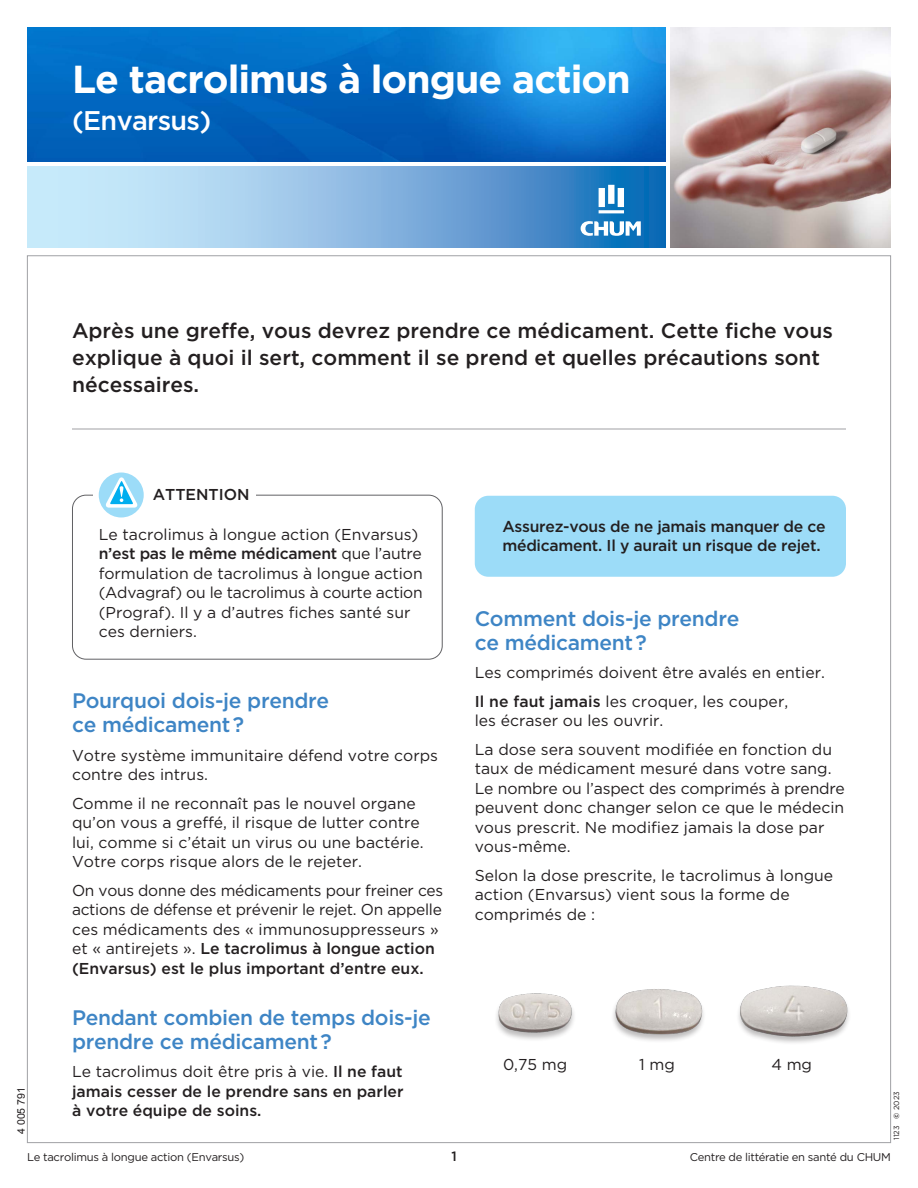
<style>
.page{position:relative;width:918px;height:1188px;background:#fff}
.page>*{position:absolute;margin:0;border:0;box-sizing:border-box;transform-origin:0 0}
.t1{font:700 39px "Gotham";letter-spacing:-.025em;color:#fff}
.t2{font:500 27px "Gotham";letter-spacing:-.025em;color:#fff}
.t3{font:500 21px/27px "Gotham";color:#231f20}
.t4{font:500 21px/24px "Gotham";letter-spacing:-.015em;color:#3e85c5}
.t5{font:15.75px/19.5px "Gotham";color:#231f20}
.t6{font:500 15.75px/19.5px "Gotham";letter-spacing:-.015em;color:#231f20;text-align:justify}
.t7{font:500 13.5px "Gotham";color:#231f20}
.t8{font:11.25px "Gotham";letter-spacing:-.025em;color:#231f20}
.t9{font:10.5px "Arial";color:#231f20}
.t10{font:7.5px "Gotham";color:#231f20}
.s1{font-weight:500}
.s2{font-weight:400}
.s3{font-weight:700}
</style>
<div class="page">
<hr style="left:72px;top:429px;width:774px;height:1px;background:#a0a1a5">
<img style="left:27px;top:27px;width:639px;height:135px">
<svg style="left:27px;top:166px;width:639px;height:82px;background:#85b7e0"></svg>
<svg style="left:599px;top:185px;width:25px;height:28px"></svg>
<svg style="left:581px;top:221px;width:60px;height:15px"></svg>
<div style="left:72px;top:495px;width:371px;height:165px;border:1px solid #616164;border-radius:14px"></div>
<div style="left:94px;top:489px;width:71px;height:11px;background:#fff"></div>
<div style="left:153px;top:486px;width:103px;height:19px;background:#fff"></div>
<div style="left:99px;top:472px;width:45px;height:46px;background:#9cdcf8;border-radius:22px"></div>
<svg style="left:106px;top:477px;width:31px;height:31px"></svg>
<div style="left:475px;top:496px;width:371px;height:81px;background:#9cdcf8;border-radius:14px"></div>
<img style="left:496px;top:993px;width:78px;height:47px">
<img style="left:613px;top:989px;width:91px;height:52px">
<img style="left:738px;top:985px;width:111px;height:58px">
<img style="left:670px;top:27px;width:221px;height:220px">
<h1 class="t1" style="left:72px;top:53px;width:560px">Le tacrolimus à longue action</h1>
<h2 class="t2" style="left:72px;top:103px;width:141px">(Envarsus)</h2>
<h3 class="t3" style="left:72px;top:317px;width:762px">Après une greffe, vous devrez prendre ce médicament. Cette fiche vous explique à quoi il sert, comment il se prend et quelles précautions sont nécessaires.</h3>
<p class="t9" style="left:14px;top:1134px;width:48px;rotate:-90deg">4 005 791</p>
<p class="t6" style="left:153px;top:484px;width:98px">ATTENTION</p>
<p class="t5" style="left:99px;top:524px;width:326px">Le tacrolimus à longue action (Envarsus) <span class="s1">n’est pas le même médicament</span> que l’autre formulation de tacrolimus à longue action (Advagraf) ou le tacrolimus à courte action (Prograf). Il y a d’autres fiches santé sur ces derniers.</p>
<h3 class="t4" style="left:72px;top:689px;width:259px">Pourquoi dois-je prendre ce médicament ?</h3>
<p class="t5" style="left:72px;top:745px;width:368px">Votre système immunitaire défend votre corps contre des intrus.</p>
<p class="t5" style="left:72px;top:793px;width:353px">Comme il ne reconnaît pas le nouvel organe qu’on vous a greffé, il risque de lutter contre lui, comme si c’était un virus ou une bactérie.<br>Votre corps risque alors de le rejeter.</p>
<p class="t5" style="left:72px;top:880px;width:373px">On vous donne des médicaments pour freiner ces actions de défense et prévenir le rejet. On appelle ces médicaments des « immunosuppresseurs » et « antirejets ». <span class="s1">Le tacrolimus à longue action (Envarsus) est le plus important d’entre eux.</span></p>
<h3 class="t4" style="left:72px;top:1005px;width:360px">Pendant combien de temps dois-je prendre ce médicament ?</h3>
<p class="t6" style="left:72px;top:1062px;width:333px"><span class="s2">Le tacrolimus doit être pris à vie.</span> Il ne faut jamais cesser de le prendre sans en parler à votre équipe de soins.</p>
<p class="t6" style="left:502px;top:516px;width:325px">Assurez-vous de ne jamais manquer de ce médicament. Il y aurait un risque de rejet.</p>
<h3 class="t4" style="left:475px;top:606px;width:266px">Comment dois-je prendre ce médicament ?</h3>
<p class="t5" style="left:475px;top:658px;width:352px;line-height:28.5px">Les comprimés doivent être avalés en entier.<br><span class="s1">Il ne faut jamais</span> les croquer, les couper,</p>
<p class="t5" style="left:475px;top:706px;width:359px;line-height:28.5px">les écraser ou les ouvrir.<br>La dose sera souvent modifiée en fonction du</p>
<p class="t5" style="left:475px;top:759px;width:372px">taux de médicament mesuré dans votre sang.<br>Le nombre ou l’aspect des comprimés à prendre peuvent donc changer selon ce que le médecin vous prescrit. Ne modifiez jamais la dose par vous-même.</p>
<p class="t5" style="left:475px;top:865px;width:360px">Selon la dose prescrite, le tacrolimus à longue action (Envarsus) vient sous la forme de comprimés de :</p>
<p class="t5" style="left:503px;top:1054px;width:66px">0,75 mg</p>
<p class="t5" style="left:639px;top:1054px;width:37px">1 mg</p>
<p class="t5" style="left:771px;top:1054px;width:42px">4 mg</p>
<p class="t10" style="left:892px;top:1140px;width:50px;rotate:-90deg">1123 <span class="s3">©</span> 2023</p>
<p class="t8" style="left:27px;top:1150px;width:219px">Le tacrolimus à longue action (Envarsus)</p>
<p class="t7" style="left:451px;top:1147px;width:7px">1</p>
<p class="t8" style="left:690px;top:1150px;width:203px">Centre de littératie en santé du CHUM</p>
</div>
